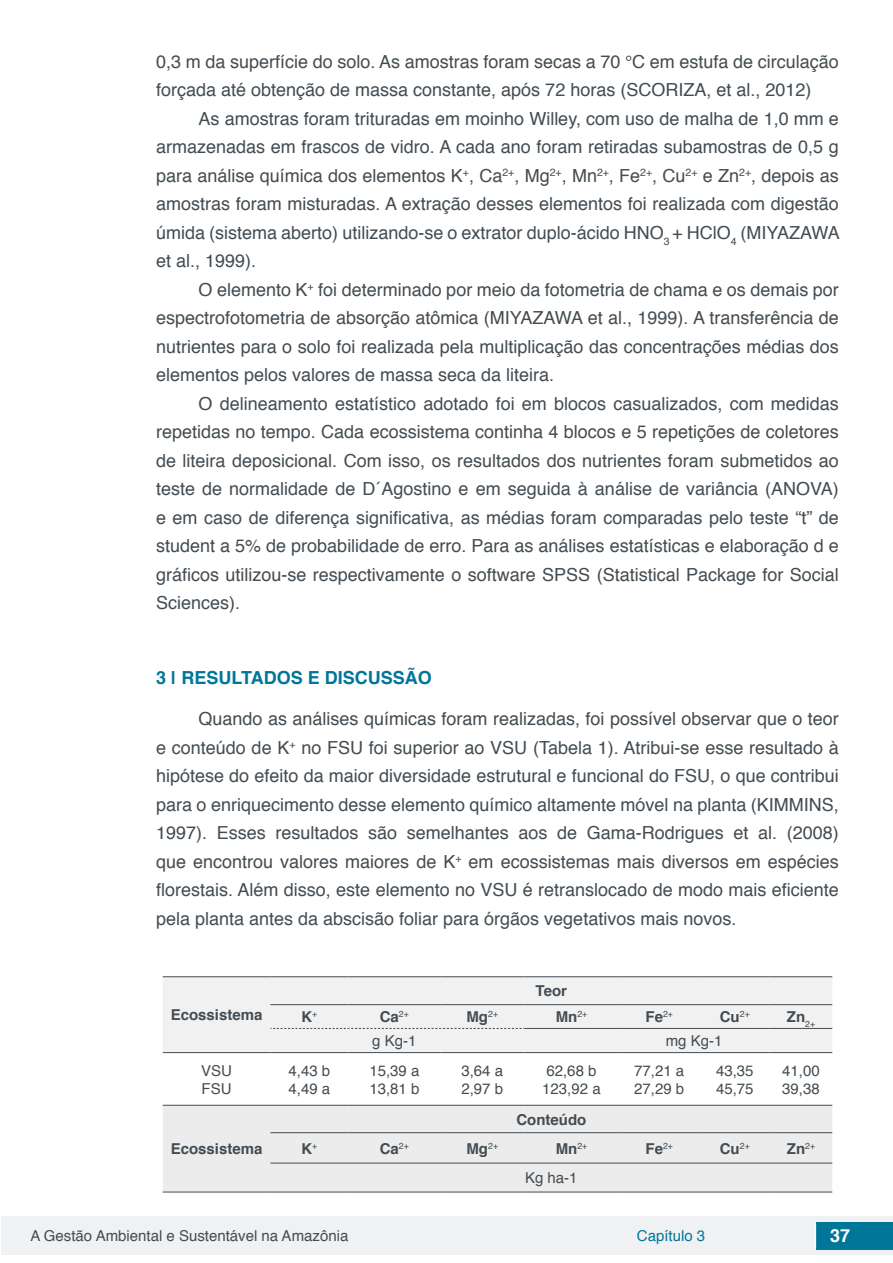
<style>
.page{position:relative;width:893px;height:1263px;background:#fff}
.page>*{position:absolute;margin:0;border:0;box-sizing:border-box;transform-origin:0 0}
.txt{font:18px/28.5px "Helvetica";color:#434c52;text-align:justify}
.t1{font:700 18px "Helvetica";color:#007699}
.t2{font:700 18px "Helvetica";color:#fff}
.tab_txt_centro{font:15px "Helvetica";color:#434c52}
.tab_txt_centro-2{font:700 15px "Helvetica";color:#434c52}
.t3{font:15px "Helvetica";color:#007699}
</style>
<div class="page">
<div style="left:1px;top:1216px;width:891px;height:38px;background:#f0f1f2"></div>
<div style="left:816px;top:1222px;width:77px;height:27px;background:#007699"></div>
<svg style="left:815px;top:1224px;width:1px;height:24px"></svg>
<div style="left:163px;top:977px;width:669px;height:75px;background:#f1f1f1"></div>
<div style="left:163px;top:1106px;width:669px;height:86px;background:#ececec"></div>
<hr style="left:163px;top:976px;width:107px;height:1px;background:#434c52">
<hr style="left:163px;top:1052px;width:107px;height:1px;background:#434c52">
<hr style="left:270px;top:976px;width:78px;height:1px;background:#434c52">
<hr style="left:348px;top:976px;width:92px;height:1px;background:#434c52">
<hr style="left:440px;top:976px;width:84px;height:1px;background:#434c52">
<hr style="left:524px;top:976px;width:95px;height:1px;background:#434c52">
<hr style="left:619px;top:976px;width:81px;height:1px;background:#434c52">
<hr style="left:700px;top:976px;width:70px;height:1px;background:#434c52">
<hr style="left:770px;top:976px;width:62px;height:1px;background:#434c52">
<hr style="left:270px;top:1052px;width:78px;height:1px;background:#434c52">
<hr style="left:348px;top:1052px;width:92px;height:1px;background:#434c52">
<hr style="left:440px;top:1052px;width:84px;height:1px;background:#434c52">
<hr style="left:524px;top:1052px;width:95px;height:1px;background:#434c52">
<hr style="left:619px;top:1052px;width:81px;height:1px;background:#434c52">
<hr style="left:700px;top:1052px;width:70px;height:1px;background:#434c52">
<hr style="left:770px;top:1052px;width:62px;height:1px;background:#434c52">
<hr style="left:270px;top:1004px;width:78px;height:1px;background:#434c52">
<hr style="left:348px;top:1004px;width:92px;height:1px;background:#434c52">
<hr style="left:440px;top:1004px;width:84px;height:1px;background:#434c52">
<hr style="left:524px;top:1004px;width:95px;height:1px;background:#434c52">
<hr style="left:619px;top:1004px;width:81px;height:1px;background:#434c52">
<hr style="left:700px;top:1004px;width:70px;height:1px;background:#434c52">
<hr style="left:770px;top:1004px;width:62px;height:1px;background:#434c52">
<svg style="left:270px;top:1028px;width:254px;height:1px"></svg>
<hr style="left:524px;top:1028px;width:95px;height:1px;background:#434c52">
<hr style="left:619px;top:1028px;width:81px;height:1px;background:#434c52">
<hr style="left:700px;top:1028px;width:70px;height:1px;background:#434c52">
<hr style="left:770px;top:1028px;width:62px;height:1px;background:#434c52">
<hr style="left:163px;top:1105px;width:107px;height:1px;background:#434c52">
<hr style="left:163px;top:1192px;width:107px;height:1px;background:#434c52">
<hr style="left:270px;top:1105px;width:78px;height:1px;background:#434c52">
<hr style="left:348px;top:1105px;width:92px;height:1px;background:#434c52">
<hr style="left:440px;top:1105px;width:84px;height:1px;background:#434c52">
<hr style="left:524px;top:1105px;width:95px;height:1px;background:#434c52">
<hr style="left:619px;top:1105px;width:81px;height:1px;background:#434c52">
<hr style="left:700px;top:1105px;width:70px;height:1px;background:#434c52">
<hr style="left:770px;top:1105px;width:62px;height:1px;background:#434c52">
<hr style="left:270px;top:1132px;width:78px;height:1px;background:#434c52">
<hr style="left:348px;top:1132px;width:92px;height:1px;background:#434c52">
<hr style="left:440px;top:1132px;width:84px;height:1px;background:#434c52">
<hr style="left:524px;top:1132px;width:95px;height:1px;background:#434c52">
<hr style="left:619px;top:1132px;width:81px;height:1px;background:#434c52">
<hr style="left:700px;top:1132px;width:70px;height:1px;background:#434c52">
<hr style="left:770px;top:1132px;width:62px;height:1px;background:#434c52">
<hr style="left:270px;top:1163px;width:78px;height:1px;background:#434c52">
<hr style="left:348px;top:1163px;width:92px;height:1px;background:#434c52">
<hr style="left:440px;top:1163px;width:84px;height:1px;background:#434c52">
<hr style="left:524px;top:1163px;width:95px;height:1px;background:#434c52">
<hr style="left:619px;top:1163px;width:81px;height:1px;background:#434c52">
<hr style="left:700px;top:1163px;width:70px;height:1px;background:#434c52">
<hr style="left:770px;top:1163px;width:62px;height:1px;background:#434c52">
<hr style="left:270px;top:1192px;width:78px;height:1px;background:#434c52">
<hr style="left:348px;top:1192px;width:92px;height:1px;background:#434c52">
<hr style="left:440px;top:1192px;width:84px;height:1px;background:#434c52">
<hr style="left:524px;top:1192px;width:95px;height:1px;background:#434c52">
<hr style="left:619px;top:1192px;width:81px;height:1px;background:#434c52">
<hr style="left:700px;top:1192px;width:70px;height:1px;background:#434c52">
<hr style="left:770px;top:1192px;width:62px;height:1px;background:#434c52">
<p class="txt" style="left:156px;top:47px;width:684px">0,3 m da superfície do solo. As amostras foram secas a 70 °C em estufa de circulação forçada até obtenção de massa constante, após 72 horas (SCORIZA, et al., 2012)</p>
<p class="txt" style="left:156px;top:104px;width:685px;text-indent:43px">As amostras foram trituradas em moinho Willey, com uso de malha de 1,0 mm e armazenadas em frascos de vidro. A cada ano foram retiradas subamostras de 0,5 g para análise química dos elementos K<sup>+</sup>, Ca<sup>2+</sup>, Mg<sup>2+</sup>, Mn<sup>2+</sup>, Fe<sup>2+</sup>, Cu<sup>2+</sup> e Zn<sup>2+</sup>, depois as amostras foram misturadas. A extração desses elementos foi realizada com digestão úmida (sistema aberto) utilizando-se o extrator duplo-ácido HNO<sub>3</sub> + HClO<sub>4</sub> (MIYAZAWA et al., 1999).</p>
<p class="txt" style="left:156px;top:275px;width:684px;text-indent:43px">O elemento K<sup>+</sup> foi determinado por meio da fotometria de chama e os demais por espectrofotometria de absorção atômica (MIYAZAWA et al., 1999). A transferência de nutrientes para o solo foi realizada pela multiplicação das concentrações médias dos elementos pelos valores de massa seca da liteira.</p>
<p class="txt" style="left:156px;top:389px;width:684px;text-indent:43px">O delineamento estatístico adotado foi em blocos casualizados, com medidas repetidas no tempo. Cada ecossistema continha 4 blocos e 5 repetições de coletores de liteira deposicional. Com isso, os resultados dos nutrientes foram submetidos ao teste de normalidade de D´Agostino e em seguida à análise de variância (ANOVA) e em caso de diferença significativa, as médias foram comparadas pelo teste “t” de student a 5% de probabilidade de erro. Para as análises estatísticas e elaboração d e gráficos utilizou-se respectivamente o software SPSS (Statistical Package for Social Sciences).</p>
<p class="t1" style="left:156px;top:663px;width:277px">3 | RESULTADOS E DISCUSSÃO</p>
<p class="txt" style="left:156px;top:705px;width:684px;text-indent:43px">Quando as análises químicas foram realizadas, foi possível observar que o teor e conteúdo de K<sup>+</sup> no FSU foi superior ao VSU (Tabela 1). Atribui-se esse resultado à hipótese do efeito da maior diversidade estrutural e funcional do FSU, o que contribui para o enriquecimento desse elemento químico altamente móvel na planta (KIMMINS, 1997). Esses resultados são semelhantes aos de Gama-Rodrigues et al. (2008) que encontrou valores maiores de K<sup>+</sup> em ecossistemas mais diversos em espécies florestais. Além disso, este elemento no VSU é retranslocado de modo mais eficiente pela planta antes da abscisão foliar para órgãos vegetativos mais novos.</p>
<p class="tab_txt_centro-2" style="left:536px;top:979px;width:33px">Teor</p>
<p class="tab_txt_centro-2" style="left:171px;top:1003px;width:93px">Ecossistema</p>
<p class="tab_txt_centro-2" style="left:301px;top:1005px;width:17px">K<sup>+</sup></p>
<p class="tab_txt_centro-2" style="left:380px;top:1005px;width:31px">Ca<sup>2+</sup></p>
<p class="tab_txt_centro-2" style="left:466px;top:1005px;width:33px">Mg<sup>2+</sup></p>
<p class="tab_txt_centro-2" style="left:556px;top:1005px;width:33px">Mn<sup>2+</sup></p>
<p class="tab_txt_centro-2" style="left:645px;top:1005px;width:29px">Fe<sup>2+</sup></p>
<p class="tab_txt_centro-2" style="left:720px;top:1005px;width:31px">Cu<sup>2+</sup></p>
<p class="tab_txt_centro-2" style="left:787px;top:1005px;width:30px">Zn<sub>2+</sub></p>
<p class="tab_txt_centro" style="left:372px;top:1029px;width:46px">g Kg-1</p>
<p class="tab_txt_centro" style="left:666px;top:1029px;width:58px">mg Kg-1</p>
<p class="tab_txt_centro" style="left:201px;top:1059px;width:32px">VSU</p>
<p class="tab_txt_centro" style="left:202px;top:1077px;width:31px">FSU</p>
<p class="tab_txt_centro" style="left:289px;top:1059px;width:43px">4,43 b</p>
<p class="tab_txt_centro" style="left:289px;top:1077px;width:43px">4,49 a</p>
<p class="tab_txt_centro" style="left:369px;top:1059px;width:52px">15,39 a</p>
<p class="tab_txt_centro" style="left:369px;top:1077px;width:52px">13,81 b</p>
<p class="tab_txt_centro" style="left:461px;top:1059px;width:43px">3,64 a</p>
<p class="tab_txt_centro" style="left:461px;top:1077px;width:43px">2,97 b</p>
<p class="tab_txt_centro" style="left:546px;top:1059px;width:52px">62,68 b</p>
<p class="tab_txt_centro" style="left:542px;top:1077px;width:60px">123,92 a</p>
<p class="tab_txt_centro" style="left:634px;top:1059px;width:52px">77,21 a</p>
<p class="tab_txt_centro" style="left:634px;top:1077px;width:52px">27,29 b</p>
<p class="tab_txt_centro" style="left:716px;top:1059px;width:39px">43,35</p>
<p class="tab_txt_centro" style="left:716px;top:1077px;width:39px">45,75</p>
<p class="tab_txt_centro" style="left:782px;top:1059px;width:39px">41,00</p>
<p class="tab_txt_centro" style="left:782px;top:1077px;width:39px">39,38</p>
<p class="tab_txt_centro-2" style="left:516px;top:1107px;width:71px">Conteúdo</p>
<p class="tab_txt_centro-2" style="left:171px;top:1137px;width:93px">Ecossistema</p>
<p class="tab_txt_centro-2" style="left:301px;top:1136px;width:17px">K<sup>+</sup></p>
<p class="tab_txt_centro-2" style="left:380px;top:1136px;width:31px">Ca<sup>2+</sup></p>
<p class="tab_txt_centro-2" style="left:466px;top:1136px;width:33px">Mg<sup>2+</sup></p>
<p class="tab_txt_centro-2" style="left:556px;top:1136px;width:33px">Mn<sup>2+</sup></p>
<p class="tab_txt_centro-2" style="left:645px;top:1136px;width:29px">Fe<sup>2+</sup></p>
<p class="tab_txt_centro-2" style="left:720px;top:1136px;width:31px">Cu<sup>2+</sup></p>
<p class="tab_txt_centro-2" style="left:787px;top:1136px;width:30px">Zn<sup>2+</sup></p>
<p class="tab_txt_centro" style="left:525px;top:1166px;width:54px">Kg ha-1</p>
<p class="tab_txt_centro" style="left:31px;top:1224px;width:319px">A Gestão Ambiental e Sustentável na Amazônia</p>
<p class="t3" style="left:637px;top:1224px;width:70px">Capítulo 3</p>
<p class="t2" style="left:830px;top:1221px;width:22px">37</p>
</div>
